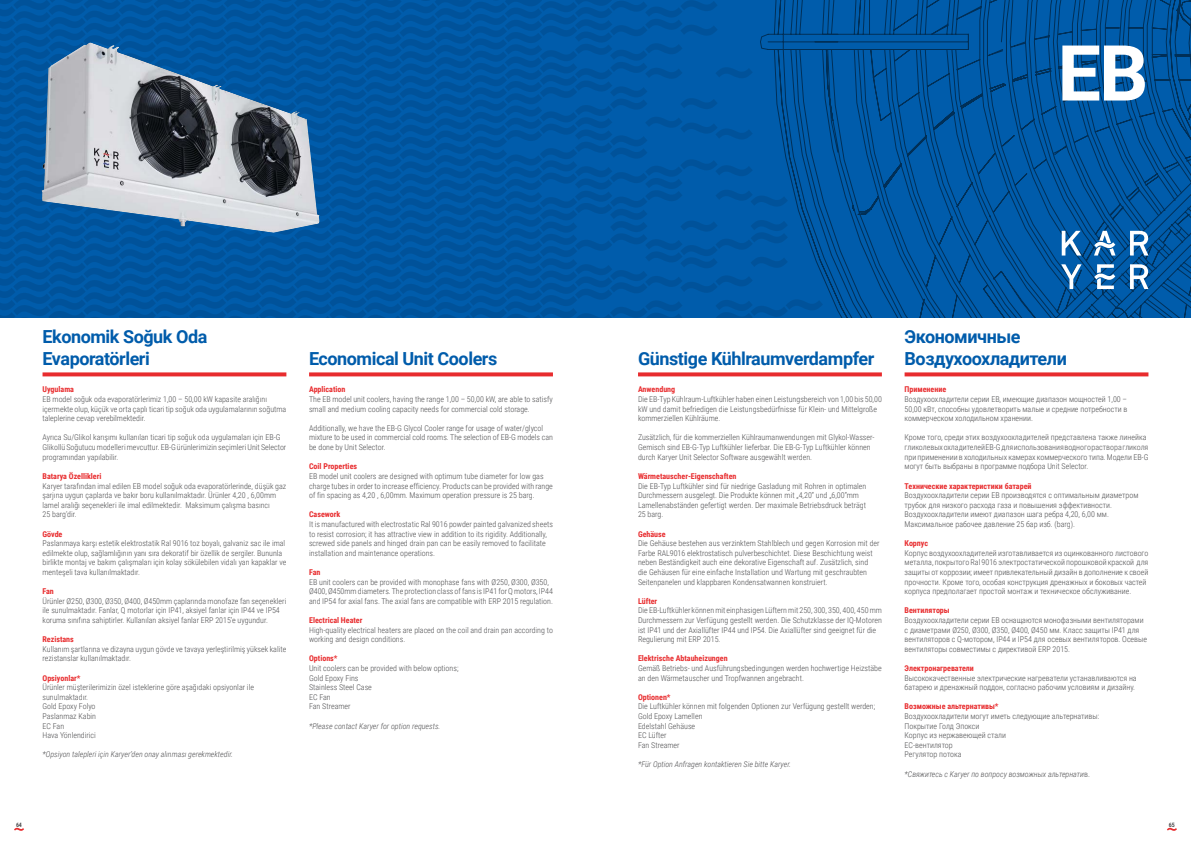
<style>
.page{position:relative;width:1191px;height:842px;background:#fff}
.page>*{position:absolute;margin:0;border:0;box-sizing:border-box;transform-origin:0 0}
.t1{font:700 77.3px "Roboto";color:#fff}
.t2{font:700 18px/21.6px "Roboto";letter-spacing:-.025em;color:#005cab}
.t3{font:300 8px/9.6px "Roboto Condensed";color:#4d4d4f}
.t4{font:700 8px "Roboto Condensed";color:#e82c2e}
.t5{font:italic 300 8px "Roboto Condensed";color:#4d4d4f}
.t6{font:700 6px "Roboto Condensed";color:#4d4d4f}
.s1{font-style:normal}
</style>
<div class="page">
<svg style="left:823px;top:0;width:368px;height:317px;background:#00559e"></svg>
<svg style="left:0;top:0;width:823px;height:318px;background:#0057a3"></svg>
<svg style="left:14px;top:828px;width:10px;height:3px"></svg>
<svg style="left:1167px;top:828px;width:10px;height:3px"></svg>
<svg style="left:43px;top:372px;width:243px;height:4px"></svg>
<svg style="left:309px;top:372px;width:244px;height:4px"></svg>
<svg style="left:638px;top:372px;width:244px;height:4px"></svg>
<svg style="left:904px;top:372px;width:244px;height:4px"></svg>
<img style="left:42px;top:43px;width:278px;height:190px">
<svg style="left:1061px;top:231px;width:20px;height:25px"></svg>
<svg style="left:1130px;top:231px;width:18px;height:25px"></svg>
<svg style="left:1061px;top:264px;width:20px;height:25px"></svg>
<svg style="left:1130px;top:264px;width:18px;height:25px"></svg>
<svg style="left:1094px;top:231px;width:21px;height:25px"></svg>
<svg style="left:1094px;top:264px;width:21px;height:25px"></svg>
<h1 class="t1" style="left:1057px;top:19px;width:92px">EB</h1>
<h2 class="t2" style="left:43px;top:325px;width:166px">Ekonomik Soğuk Oda<br>Evaporatörleri</h2>
<p class="t4" style="left:43px;top:384px;width:33px">Uygulama</p>
<p class="t3" style="left:43px;top:394px;width:245px">EB model soğuk oda evaporatörlerimiz 1,00 – 50,00 kW kapasite aralığını içermekte olup, küçük ve orta çaplı ticari tip soğuk oda uygulamalarının soğutma taleplerine cevap verebilmektedir.</p>
<p class="t3" style="left:43px;top:433px;width:245px">Ayrıca Su/Glikol karışımı kullanılan ticari tip soğuk oda uygulamaları için EB-G<br>Glikollü Soğutucu modelleri mevcuttur. EB-G ürünlerimizin seçimleri Unit Selector programından yapılabilir.</p>
<p class="t4" style="left:43px;top:470px;width:60px">Batarya Özellikleri</p>
<p class="t3" style="left:43px;top:481px;width:245px">Karyer tarafından imal edilen EB model soğuk oda evaporatörlerinde, düşük gaz şarjına uygun çaplarda ve bakır boru kullanılmaktadır. Ürünler 4,20 , 6,00mm lamel aralığı seçenekleri ile imal edilmektedir. Maksimum çalışma basıncı<br>25 barg'dir.</p>
<p class="t4" style="left:43px;top:528px;width:21px">Gövde</p>
<p class="t3" style="left:43px;top:538px;width:245px">Paslanmaya karşı estetik elektrostatik Ral 9016 toz boyalı, galvaniz sac ile imal edilmekte olup, sağlamlığının yanı sıra dekoratif bir özellik de sergiler. Bununla birlikte montaj ve bakım çalışmaları için kolay sökülebilen vidalı yan kapaklar ve menteşeli tava kullanılmaktadır.</p>
<p class="t4" style="left:43px;top:586px;width:13px">Fan</p>
<p class="t3" style="left:43px;top:596px;width:245px">Ürünler Ø250, Ø300, Ø350, Ø400, Ø450mm çaplarında monofaze fan seçenekleri ile sunulmaktadır. Fanlar, Q motorlar için IP41, aksiyel fanlar için IP44 ve IP54 koruma sınıfına sahiptirler. Kullanılan aksiyel fanlar ERP 2015’e uygundur.</p>
<p class="t4" style="left:43px;top:634px;width:33px">Rezistans</p>
<p class="t3" style="left:43px;top:644px;width:245px">Kullanım şartlarına ve dizayna uygun gövde ve tavaya yerleştirilmiş yüksek kalite rezistanslar kullanılmaktadır.</p>
<p class="t4" style="left:43px;top:672px;width:39px">Opsiyonlar*</p>
<p class="t3" style="left:43px;top:682px;width:213px">Ürünler müşterilerimizin özel isteklerine göre aşağıdaki opsiyonlar ile sunulmaktadır.<br>Gold Epoxy Folyo<br>Paslanmaz Kabin<br>EC Fan<br>Hava Yönlendirici</p>
<p class="t5" style="left:43px;top:749px;width:192px">*Opsiyon talepleri için Karyer’den onay alınması gerekmektedir.</p>
<h2 class="t2" style="left:309px;top:347px;width:190px">Economical Unit Coolers</h2>
<p class="t4" style="left:309px;top:384px;width:38px">Application</p>
<p class="t3" style="left:309px;top:394px;width:245px">The EB model unit coolers, having the range 1,00 – 50,00 kW, are able to satisfy small and medium cooling capacity needs for commercial cold storage.</p>
<p class="t3" style="left:309px;top:423px;width:245px">Additionally, we have the EB-G Glycol Cooler range for usage of water/glycol mixture to be used in commercial cold rooms. The selection of EB-G models can be done by Unit Selector.</p>
<p class="t4" style="left:309px;top:461px;width:50px">Coil Properties</p>
<p class="t3" style="left:309px;top:471px;width:245px">EB model unit coolers are designed with optimum tube diameter for low gas charge tubes in order to increase efficiency. Products can be provided with range of fin spacing as 4,20 , 6,00mm. Maximum operation pressure is 25 barg.</p>
<p class="t4" style="left:309px;top:509px;width:33px">Casework</p>
<p class="t3" style="left:309px;top:519px;width:245px">It is manufactured with electrostatic Ral 9016 powder painted galvanized sheets to resist corrosion; it has attractive view in addition to its rigidity. Additionally, screwed side panels and hinged drain pan can be easily removed to facilitate installation and maintenance operations.</p>
<p class="t4" style="left:309px;top:566px;width:13px">Fan</p>
<p class="t3" style="left:309px;top:577px;width:245px">EB unit coolers can be provided with monophase fans with Ø250, Ø300, Ø350,<br>Ø400, Ø450mm diameters. The protection class of fans is IP41 for Q motors, IP44 and IP54 for axial fans. The axial fans are compatible with ERP 2015 regulation.</p>
<p class="t4" style="left:309px;top:614px;width:55px">Electrical Heater</p>
<p class="t3" style="left:309px;top:625px;width:245px">High-quality electrical heaters are placed on the coil and drain pan according to working and design conditions.</p>
<p class="t4" style="left:309px;top:653px;width:30px">Options*</p>
<p class="t3" style="left:309px;top:663px;width:151px">Unit coolers can be provided with below options;<br>Gold Epoxy Fins<br>Stainless Steel Case<br>EC Fan<br>Fan Streamer</p>
<p class="t5" style="left:309px;top:720px;width:133px">*Please contact Karyer for option requests.</p>
<h2 class="t2" style="left:904px;top:325px;width:118px">Экономичные</h2>
<h2 class="t2" style="left:638px;top:347px;width:238px">Günstige Kühlraumverdampfer</h2>
<h2 class="t2" style="left:904px;top:347px;width:164px">Bоздухоохладители</h2>
<p class="t4" style="left:638px;top:384px;width:39px">Anwendung</p>
<p class="t3" style="left:638px;top:394px;width:245px">Die EB-Typ Kühlraum-Luftkühler haben einen Leistungsbereich von 1,00 bis 50,00 kW und damit befriedigen die Leistungsbedürfnisse für Klein- und Mittelgroße kommerziellen Kühlräume.</p>
<p class="t3" style="left:638px;top:433px;width:238px">Zusätzlich, für die kommerziellen Kühlraumanwendungen mit Glykol-Wasser-<br>Gemisch sind EB-G-Typ Luftkühler lieferbar. Die EB-G-Typ Luftkühler können durch Karyer Unit Selector Software ausgewählt werden.</p>
<p class="t4" style="left:638px;top:470px;width:100px">Wärmetauscher-Eigenschaften</p>
<p class="t3" style="left:638px;top:481px;width:230px">Die EB-Typ Luftkühler sind für niedrige Gasladung mit Rohren in optimalen Durchmessern ausgelegt. Die Produkte können mit „4,20“ und „6,00“mm Lamellenabständen gefertigt werden. Der maximale Betriebsdruck beträgt 25 barg.</p>
<p class="t4" style="left:638px;top:528px;width:29px">Gehäuse</p>
<p class="t3" style="left:638px;top:538px;width:243px">Die Gehäuse bestehen aus verzinktem Stahlblech und gegen Korrosion mit der Farbe RAL9016 elektrostatisch pulverbeschichtet. Diese Beschichtung weist neben Beständigkeit auch eine dekorative Eigenschaft auf. Zusätzlich, sind<br>die Gehäusen für eine einfache Installation und Wartung mit geschraubten Seitenpanelen und klappbaren Kondensatwannen konstruiert.</p>
<p class="t4" style="left:638px;top:595px;width:21px">Lüfter</p>
<p class="t3" style="left:638px;top:605px;width:245px">Die EB-Luftkühler können mit einphasigen Lüftern mit 250, 300, 350, 400, 450 mm Durchmessern zur Verfügung gestellt werden. Die Schutzklasse der IQ-Motoren ist IP41 und der Axiallüfter IP44 und IP54. Die Axiallüfter sind geeignet für die Regulierung mit ERP 2015.</p>
<p class="t4" style="left:638px;top:653px;width:91px">Elektrische Abtauheizungen</p>
<p class="t3" style="left:638px;top:663px;width:245px">Gemäß Betriebs- und Ausführungsbedingungen werden hochwertige Heizstäbe an den Wärmetauscher und Tropfwannen angebracht.</p>
<p class="t4" style="left:638px;top:691px;width:34px">Optionen*</p>
<p class="t3" style="left:638px;top:701px;width:239px">Die Luftkühler können mit folgenden Optionen zur Verfügung gestellt werden;<br>Gold Epoxy Lamellen<br>Edelstahl Gehäuse<br>EC Lüfter<br>Fan Streamer</p>
<p class="t5" style="left:638px;top:758px;width:155px">*Für Option Anfragen kontaktieren Sie bitte Karyer.</p>
<p class="t4" style="left:904px;top:384px;width:43px">Применение</p>
<p class="t3" style="left:904px;top:394px;width:224px;text-align:justify">Воздухоохладители серии EВ, имеющие диапазон мощностей 1,00 – 50,00 кВт, способны удовлетворить малые и средние потребности в коммерческом холодильном хранении.</p>
<p class="t3" style="left:904px;top:433px;width:245px">Кроме того, среди этих воздухоохладителей представлена также линейка гликолевых охладителей EВ-G для использования водного раствора гликоля при применении в холодильных камерах коммерческого типа. Модели EВ-G могут быть выбраны в программе подбора Unit Selector.</p>
<p class="t4" style="left:904px;top:480px;width:128px">Технические характеристики батарей</p>
<p class="t3" style="left:904px;top:490px;width:235px">Воздухоохладители серии EВ производятся с оптимальным диаметром трубок для низкого расхода газа и повышения эффективности.<br>Воздухоохладители имеют диапазон шага ребра 4,20, 6,00 мм.<br>Максимальное рабочее давление 25 бар изб. (barg).</p>
<p class="t4" style="left:904px;top:538px;width:25px">Корпус</p>
<p class="t3" style="left:904px;top:548px;width:245px">Корпус воздухоохладителей изготавливается из оцинкованного листового металла, покрытого Ral 9016 электростатической порошковой краской для защиты от коррозии; имеет привлекательный дизайн в дополнение к своей прочности. Кроме того, особая конструкция дренажных и боковых частей корпуса предполагает простой монтаж и техническое обслуживание.</p>
<p class="t4" style="left:904px;top:605px;width:47px">Вентиляторы</p>
<p class="t3" style="left:904px;top:615px;width:244px">Воздухоохладители серии EВ оснащаются монофазными вентиляторами с диаметрами Ø250, Ø300, Ø350, Ø400, Ø450 мм. Класс защиты IP41 для вентиляторов с Q-мотором, IP44 и IP54 для осевых вентиляторов. Осевые вентиляторы совместимы с директивой ERP 2015.</p>
<p class="t4" style="left:904px;top:662px;width:71px">Электронагреватели</p>
<p class="t3" style="left:904px;top:673px;width:234px">Высококачественные электрические нагреватели устанавливаются на батарею и дренажный поддон, согласно рабочим условиям и дизайну.</p>
<p class="t4" style="left:904px;top:701px;width:95px">Возможные альтернативы*</p>
<p class="t3" style="left:904px;top:711px;width:196px">Воздухоохладители могут иметь следующие альтернативы:<br>Покрытие Голд Эпокси<br>Корпус из нержавеющей стали<br>ЕС-вентилятор<br>Регулятор потока</p>
<p class="t5" style="left:904px;top:768px;width:187px">*Свяжитесь с Karyer по вопросу возможных альтернати<span class="s1">в.</span></p>
<p class="t6" style="left:16px;top:821px;width:7px">64</p>
<p class="t6" style="left:1169px;top:821px;width:7px">65</p>
</div>
